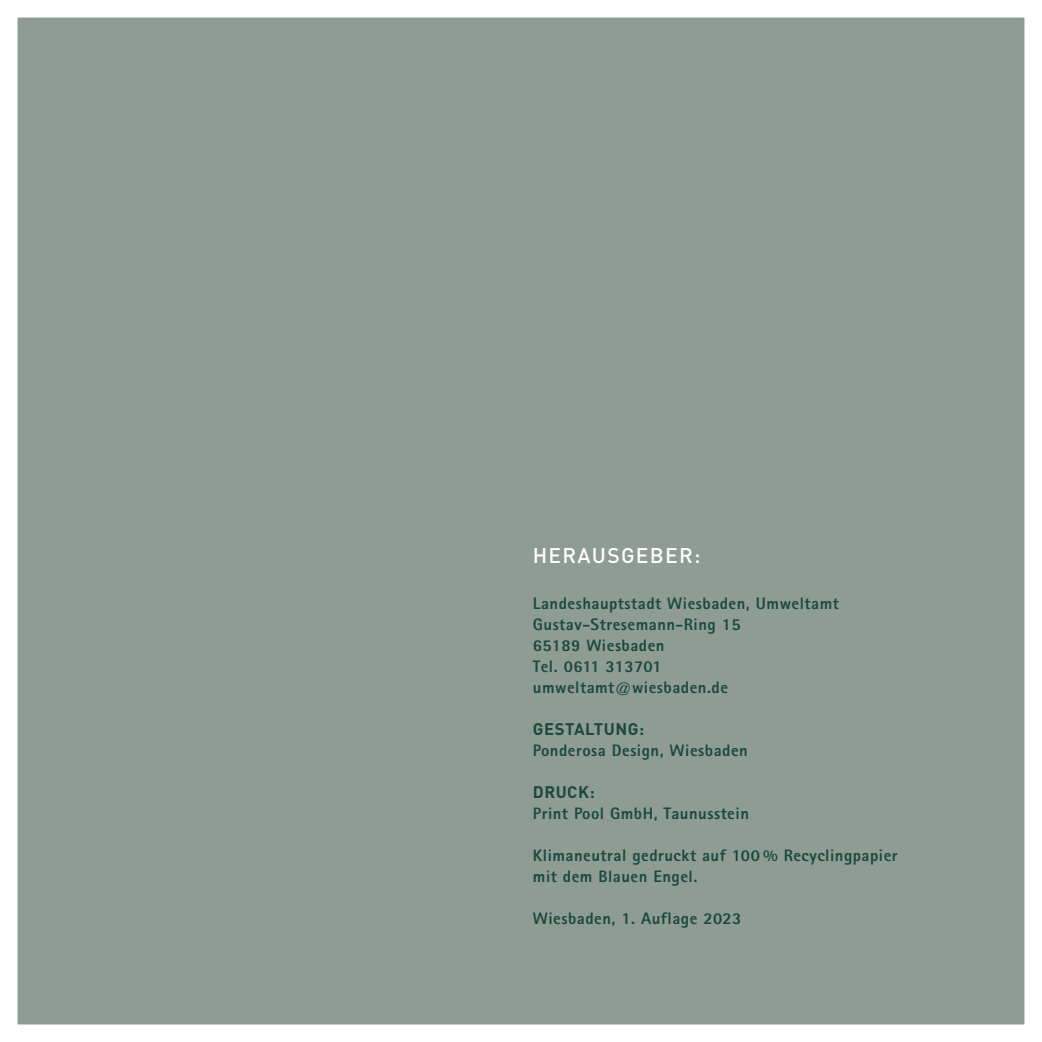
<style>
.page{position:relative;width:1042px;height:1042px;background:#fff}
.page>*{position:absolute;margin:0;border:0;box-sizing:border-box;transform-origin:0 0}
.t1{font:500 21px "DIN";letter-spacing:.06em;color:#fff}
.t2{font:800 16.62px/21px "AT Rotis Sans Serif";letter-spacing:.03em;color:#1b493f}
.t3{font:700 16.62px "DIN";letter-spacing:.03em;color:#1b493f}
</style>
<div class="page">
<div style="left:9px;top:9px;width:1024px;height:1024px;background:#8f9c94"></div>
<div style="left:0;top:0;width:1042px;height:1042px;border:18px solid #fff"></div>
<p class="t1" style="left:533px;top:542px;width:169px">HERAUSGEBER:</p>
<p class="t2" style="left:533px;top:592px;width:308px">Landeshauptstadt Wiesbaden, Umweltamt<br>Gustav-Stresemann-Ring 15<br>65189 Wiesbaden<br>Tel. 0611 313701 umweltamt@wiesbaden.de</p>
<p class="t3" style="left:533px;top:718px;width:113px">GESTALTUNG:</p>
<p class="t2" style="left:533px;top:739px;width:216px">Ponderosa Design, Wiesbaden</p>
<p class="t3" style="left:533px;top:781px;width:63px">DRUCK:</p>
<p class="t2" style="left:533px;top:802px;width:218px">Print Pool GmbH, Taunusstein</p>
<p class="t2" style="left:533px;top:844px;width:366px">Klimaneutral gedruckt auf 100 % Recyclingpapier mit dem Blauen Engel.</p>
<p class="t2" style="left:533px;top:907px;width:210px">Wiesbaden, 1. Auflage 2023</p>
</div>
